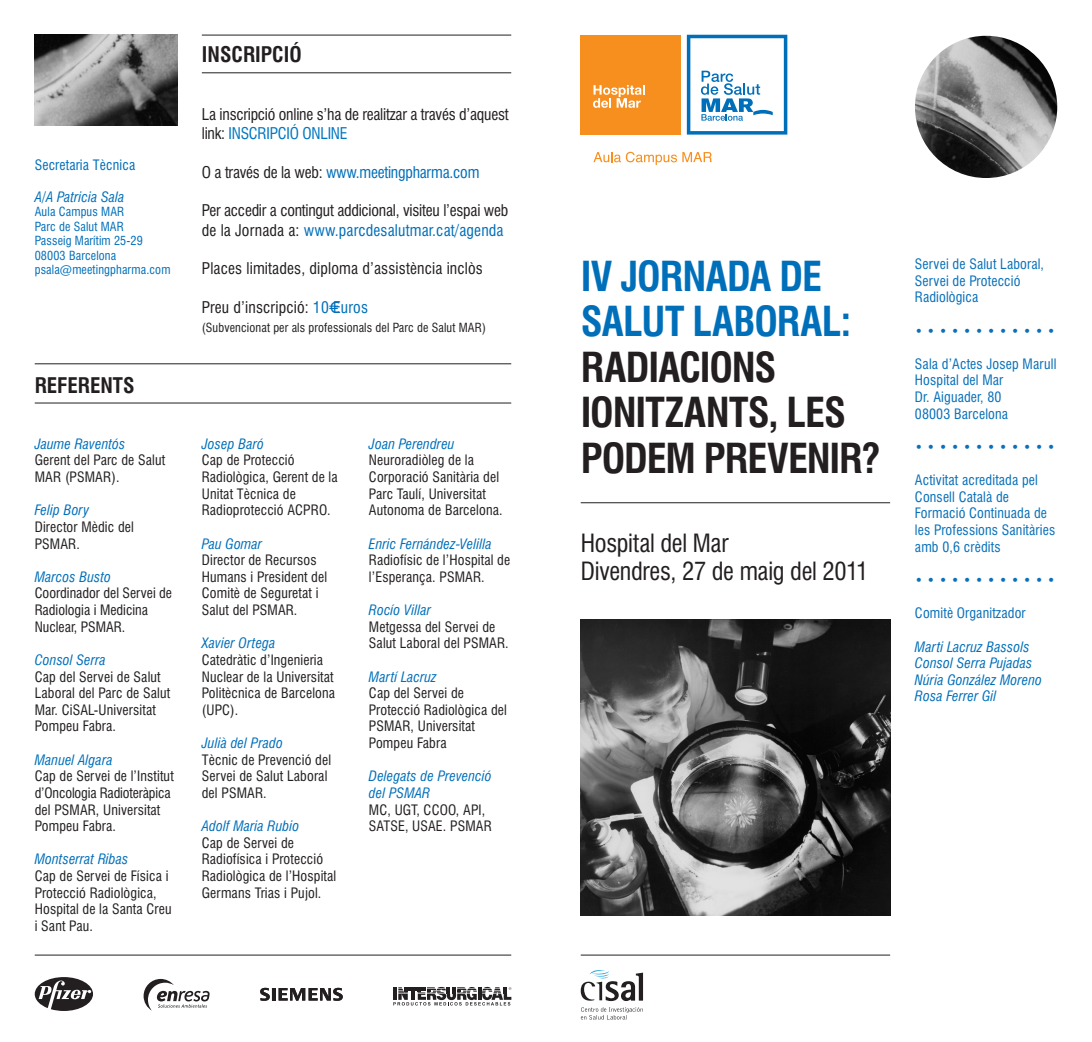
<style>
.page{position:relative;width:1092px;height:1042px;background:#fff}
.page>*{position:absolute;margin:0;border:0;box-sizing:border-box;transform-origin:0 0}
.t1{font:700 condensed 40.25px "Swiss 721 BT";letter-spacing:-.025em;color:#231f20}
.t2{font:700 condensed 40.25px "Swiss 721 BT";letter-spacing:-.02em;color:#006fba}
.Date{font:condensed 24.5px "Swiss 721 BT";letter-spacing:-.01em;color:#231f20}
.Smaller_Title{font:700 condensed 21px "Swiss 721 BT";color:#231f20}
.Small_text{font:condensed 15.75px/19.2px "Swiss 721 BT";letter-spacing:-.015em;color:#231f20}
.Small_text-2{font:condensed 15.75px "Swiss 721 BT";letter-spacing:.01em;color:#231f20}
.Small_text-3{font:condensed 15.75px "Swiss 721 BT";letter-spacing:-.015em;color:#006fba}
.Small_text-4{font:condensed 14px/16.6px "Swiss 721 BT";letter-spacing:.01em;color:#231f20}
.Small_text-5{font:condensed 14px/16.6px "Swiss 721 BT";letter-spacing:.01em;color:#0970b9}
.Small_text-6{font:italic condensed 14px/16.6px "Swiss 721 BT";letter-spacing:.01em;color:#006fba}
.Small_text-7{font:condensed 14px "Swiss 721 BT";letter-spacing:.01em;color:#006fba}
.Small_text-8{font:condensed 12.25px "Swiss 721 BT";letter-spacing:.01em;color:#006fba}
.Small_text-9{font:condensed 12.25px "Swiss 721 BT";letter-spacing:.01em;color:#231f20}
.s1{font-style:italic;color:#006fba}
.s2{color:#0077c0}
.s3{color:#231f20}
.s4{color:#006fba}
</style>
<div class="page">
<div style="left:580px;top:35px;width:101px;height:100px;background:#f68f1e"></div>
<svg style="left:593px;top:85px;width:51px;height:23px"></svg>
<svg style="left:686px;top:35px;width:101px;height:100px"></svg>
<svg style="left:593px;top:152px;width:118px;height:13px"></svg>
<img style="left:580px;top:619px;width:310px;height:296px">
<hr style="left:580px;top:502px;width:310px;height:1px;background:#231f20">
<hr style="left:580px;top:954px;width:310px;height:1px;background:#231f20">
<hr style="left:35px;top:403px;width:476px;height:1px;background:#231f20">
<img style="left:914px;top:36px;width:143px;height:142px;border-radius:71px">
<hr style="left:35px;top:954px;width:476px;height:1px;background:#231f20">
<hr style="left:35px;top:363px;width:476px;height:1px;background:#231f20">
<hr style="left:202px;top:35px;width:309px;height:1px;background:#231f20">
<hr style="left:202px;top:72px;width:309px;height:1px;background:#231f20">
<img style="left:35px;top:35px;width:142px;height:90px">
<svg style="left:35px;top:977px;width:58px;height:34px"></svg>
<svg style="left:144px;top:979px;width:65px;height:31px"></svg>
<svg style="left:260px;top:988px;width:83px;height:13px"></svg>
<svg style="left:393px;top:987px;width:118px;height:18px"></svg>
<svg style="left:580px;top:970px;width:63px;height:31px"></svg>
<svg style="left:581px;top:1007px;width:61px;height:12px"></svg>
<p class="Small_text-7" style="left:35px;top:157px;width:102px">Secretaria Tècnica</p>
<p class="Small_text-6" style="left:35px;top:188px;width:91px">A/A Patricia Sala</p>
<p class="Small_text-8" style="left:35px;top:204px;width:91px">Aula Campus MAR</p>
<p class="Small_text-8" style="left:35px;top:219px;width:91px">Parc de Salut MAR</p>
<p class="Small_text-8" style="left:35px;top:233px;width:110px">Passeig Marítim 25-29</p>
<p class="Small_text-8" style="left:35px;top:248px;width:83px">08003 Barcelona</p>
<p class="Small_text-8" style="left:35px;top:262px;width:137px">psala@meetingpharma.com</p>
<p class="Smaller_Title" style="left:35px;top:372px;width:101px">REFERENTS</p>
<p class="Small_text-4" style="left:35px;top:435px;width:132px"><span class="s1">Jaume Raventós<br></span>Gerent del Parc de Salut<br>MAR (PSMAR).</p>
<p class="Small_text-6" style="left:35px;top:502px;width:56px">Felip Bory</p>
<p class="Small_text-4" style="left:35px;top:518px;width:101px">Director Mèdic del<br>PSMAR.</p>
<p class="Small_text-4" style="left:35px;top:568px;width:139px"><span class="s1">Marcos Busto<br></span>Coordinador del Servei de<br>Radiologia i Medicina<br>Nuclear, PSMAR.</p>
<p class="Small_text-6" style="left:35px;top:651px;width:72px">Consol Serra</p>
<p class="Small_text-4" style="left:35px;top:668px;width:137px">Cap del Servei de Salut<br>Laboral del Parc de Salut<br>Mar. CiSAL-Universitat<br>Pompeu Fabra.</p>
<p class="Small_text-6" style="left:35px;top:751px;width:79px">Manuel Algara</p>
<p class="Small_text-4" style="left:35px;top:768px;width:140px">Cap de Servei de l’Institut d’Oncologia Radioteràpica del PSMAR, Universitat<br>Pompeu Fabra.</p>
<p class="Small_text-6" style="left:35px;top:851px;width:95px">Montserrat Ribas</p>
<p class="Small_text-4" style="left:35px;top:867px;width:138px">Cap de Servei de Física i<br>Protecció Radiològica,<br>Hospital de la Santa Creu i Sant Pau.</p>
<p class="Smaller_Title" style="left:202px;top:42px;width:101px">INSCRIPCIÓ</p>
<p class="Small_text" style="left:202px;top:105px;width:308px">La inscripció online s’ha de realitzar a través d’aquest link: <span class="s2">INSCRIPCIÓ ONLINE</span></p>
<p class="Small_text-3" style="left:202px;top:163px;width:279px"><span class="s3">O a través de la web:</span> www.meetingpharma.com</p>
<p class="Small_text" style="left:202px;top:201px;width:308px">Per accedir a contingut addicional, visiteu l’espai web de la Jornada a: <span class="s4">www.parcdesalutmar.cat/agenda</span></p>
<p class="Small_text-2" style="left:202px;top:259px;width:282px">Places limitades, diploma d’assistència inclòs</p>
<p class="Small_text-2" style="left:202px;top:298px;width:168px">Preu d’inscripció: <span class="s4">10€Euros</span></p>
<p class="Small_text-9" style="left:202px;top:320px;width:285px">(Subvencionat per als professionals del Parc de Salut MAR)</p>
<p class="Small_text-6" style="left:202px;top:435px;width:64px">Josep Baró</p>
<p class="Small_text-4" style="left:202px;top:452px;width:137px">Cap de Protecció<br>Radiològica, Gerent de la<br>Unitat Tècnica de<br>Radioprotecció ACPRO.</p>
<p class="Small_text-6" style="left:202px;top:535px;width:62px">Pau Gomar</p>
<p class="Small_text-4" style="left:202px;top:552px;width:127px">Director de Recursos<br>Humans i President del<br>Comitè de Seguretat i<br>Salut del PSMAR.</p>
<p class="Small_text-6" style="left:202px;top:635px;width:75px">Xavier Ortega</p>
<p class="Small_text-4" style="left:202px;top:651px;width:135px">Catedràtic d’Ingenieria<br>Nuclear de la Universitat<br>Politècnica de Barcelona (UPC).</p>
<p class="Small_text-4" style="left:202px;top:734px;width:131px"><span class="s1">Julià del Prado<br></span>Tècnic de Prevenció del<br>Servei de Salut Laboral del PSMAR.</p>
<p class="Small_text-6" style="left:202px;top:818px;width:99px">Adolf Maria Rubio</p>
<p class="Small_text-4" style="left:202px;top:834px;width:136px">Cap de Servei de<br>Radiofísica i Protecció<br>Radiològica de l’Hospital<br>Germans Trias i Pujol.</p>
<p class="Small_text-4" style="left:369px;top:435px;width:135px"><span class="s1">Joan Perendreu<br></span>Neuroradiòleg de la<br>Corporació Sanitària del<br>Parc Taulí, Universitat<br>Autonoma de Barcelona.</p>
<p class="Small_text-6" style="left:369px;top:535px;width:124px">Enric Fernández-Velilla</p>
<p class="Small_text-4" style="left:369px;top:552px;width:143px">Radiofísic de l’Hospital de l’Esperança. PSMAR.</p>
<p class="Small_text-6" style="left:369px;top:601px;width:64px">Rocío Villar</p>
<p class="Small_text-4" style="left:369px;top:618px;width:141px">Metgessa del Servei de<br>Salut Laboral del PSMAR.</p>
<p class="Small_text-6" style="left:369px;top:668px;width:69px">Martí Lacruz</p>
<p class="Small_text-4" style="left:369px;top:685px;width:139px">Cap del Servei de<br>Protecció Radiològica del<br>PSMAR, Universitat<br>Pompeu Fabra</p>
<p class="Small_text-6" style="left:369px;top:768px;width:124px">Delegats de Prevenció del PSMAR</p>
<p class="Small_text-4" style="left:369px;top:801px;width:124px">MC, UGT, CCOO, API,<br>SATSE, USAE. PSMAR</p>
<p class="t2" style="left:580px;top:252px;width:243px">IV JORNADA DE</p>
<p class="t2" style="left:580px;top:297px;width:272px">SALUT LABORAL:</p>
<p class="t1" style="left:580px;top:343px;width:197px">RADIACIONS</p>
<p class="t1" style="left:580px;top:388px;width:267px">IONITZANTS, LES</p>
<p class="t1" style="left:580px;top:434px;width:301px">PODEM PREVENIR?</p>
<p class="Date" style="left:580px;top:528px;width:149px">Hospital del Mar</p>
<p class="Date" style="left:580px;top:556px;width:289px">Divendres, 27 de maig del 2011</p>
<p class="Small_text-5" style="left:914px;top:256px;width:131px">Servei de Salut Laboral,<br>Servei de Protecció<br>Radiològica</p>
<p class="Small_text-5" style="left:914px;top:322px;width:142px">• • • • • • • • • • • •</p>
<p class="Small_text-5" style="left:914px;top:355px;width:143px">Sala d’Actes Josep Marull</p>
<p class="Small_text-5" style="left:914px;top:372px;width:90px">Hospital del Mar</p>
<p class="Small_text-5" style="left:914px;top:389px;width:88px">Dr. Aiguader, 80</p>
<p class="Small_text-5" style="left:914px;top:405px;width:95px">08003 Barcelona</p>
<p class="Small_text-5" style="left:914px;top:438px;width:142px">• • • • • • • • • • • •</p>
<p class="Small_text-5" style="left:914px;top:472px;width:142px">Activitat acreditada pel<br>Consell Català de<br>Formació Continuada de les Professions Sanitàries amb 0,6 crèdits</p>
<p class="Small_text-5" style="left:914px;top:571px;width:142px">• • • • • • • • • • • •</p>
<p class="Small_text-5" style="left:914px;top:605px;width:112px">Comitè Organitzador</p>
<p class="Small_text-6" style="left:914px;top:638px;width:116px">Marti Lacruz Bassols</p>
<p class="Small_text-6" style="left:914px;top:655px;width:119px">Consol Serra Pujadas</p>
<p class="Small_text-6" style="left:914px;top:671px;width:129px">Núria González Moreno</p>
<p class="Small_text-6" style="left:914px;top:688px;width:83px">Rosa Ferrer Gil</p>
</div>
